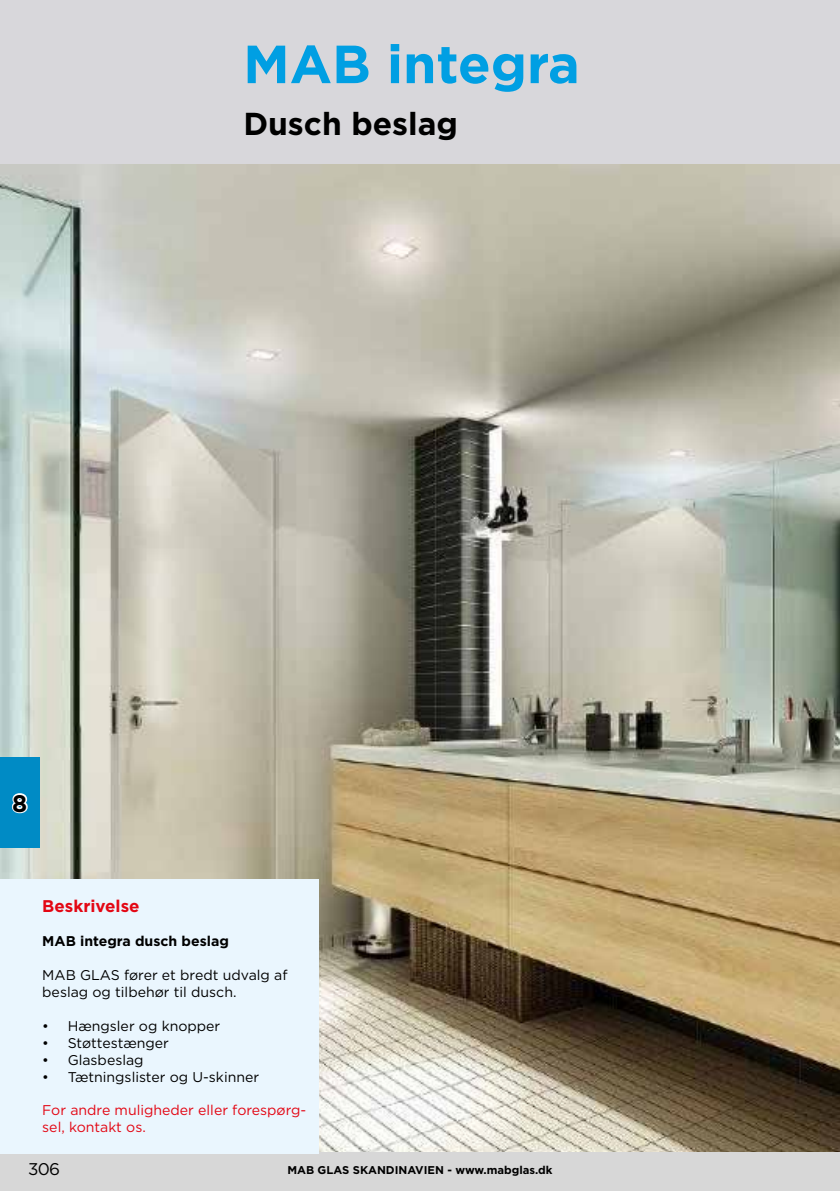
<style>
.page{position:relative;width:840px;height:1191px;background:#fff}
.page>*{position:absolute;margin:0;border:0;box-sizing:border-box;transform-origin:0 0}
.t1{font:700 53.6px "Gotham";color:#009fe3}
.t2{font:700 31.8px "Gotham";color:#000}
.t3{font:700 24px "Gotham";color:#000}
.t4{font:700 17px "Gotham";color:#e30613}
.t5{font:17px "Gotham";color:#000}
.t6{font:14px/17px "Gotham";color:#000}
.t7{font:14px/17px "Gotham";color:#e30613}
.t8{font:700 14px "Gotham";color:#000}
.t9{font:700 11.2px "Gotham";color:#000}
</style>
<div class="page">
<div style="left:0;top:1151px;width:839px;height:40px;background:#d7d7d7"></div>
<img style="left:0;top:163px;width:839px;height:988px">
<div style="left:0;top:878px;width:318px;height:275px;background:#eaf6fe"></div>
<div style="left:0;top:0;width:839px;height:163px;background:#d8d7db"></div>
<div style="left:0;top:757px;width:40px;height:90px;background:#008bc5"></div>
<svg style="left:11px;top:793px;width:17px;height:21px"></svg>
<h1 class="t1" style="left:243px;top:29px;width:338px">MAB integra</h1>
<h2 class="t2" style="left:243px;top:103px;width:216px">Dusch beslag</h2>
<h3 class="t3" style="left:12px;top:787px;width:17px">8</h3>
<p class="t4" style="left:42px;top:895px;width:99px">Beskrivelse</p>
<p class="t8" style="left:42px;top:932px;width:188px">MAB integra dusch beslag</p>
<p class="t6" style="left:42px;top:966px;width:246px">MAB GLAS fører et bredt udvalg af beslag og tilbehør til dusch.</p>
<p class="t6" style="left:42px;top:1017px;width:179px">• Hængsler og knopper</p>
<p class="t6" style="left:42px;top:1034px;width:128px">• Støttestænger</p>
<p class="t6" style="left:42px;top:1051px;width:103px">• Glasbeslag</p>
<p class="t6" style="left:42px;top:1067px;width:218px">• Tætningslister og U-skinner</p>
<p class="t7" style="left:42px;top:1101px;width:265px">For andre muligheder eller forespørg&shy;sel, kontakt os.</p>
<p class="t5" style="left:28px;top:1158px;width:33px">306</p>
<p class="t9" style="left:287px;top:1162px;width:266px">MAB GLAS SKANDINAVIEN - www.mabglas.dk</p>
</div>
